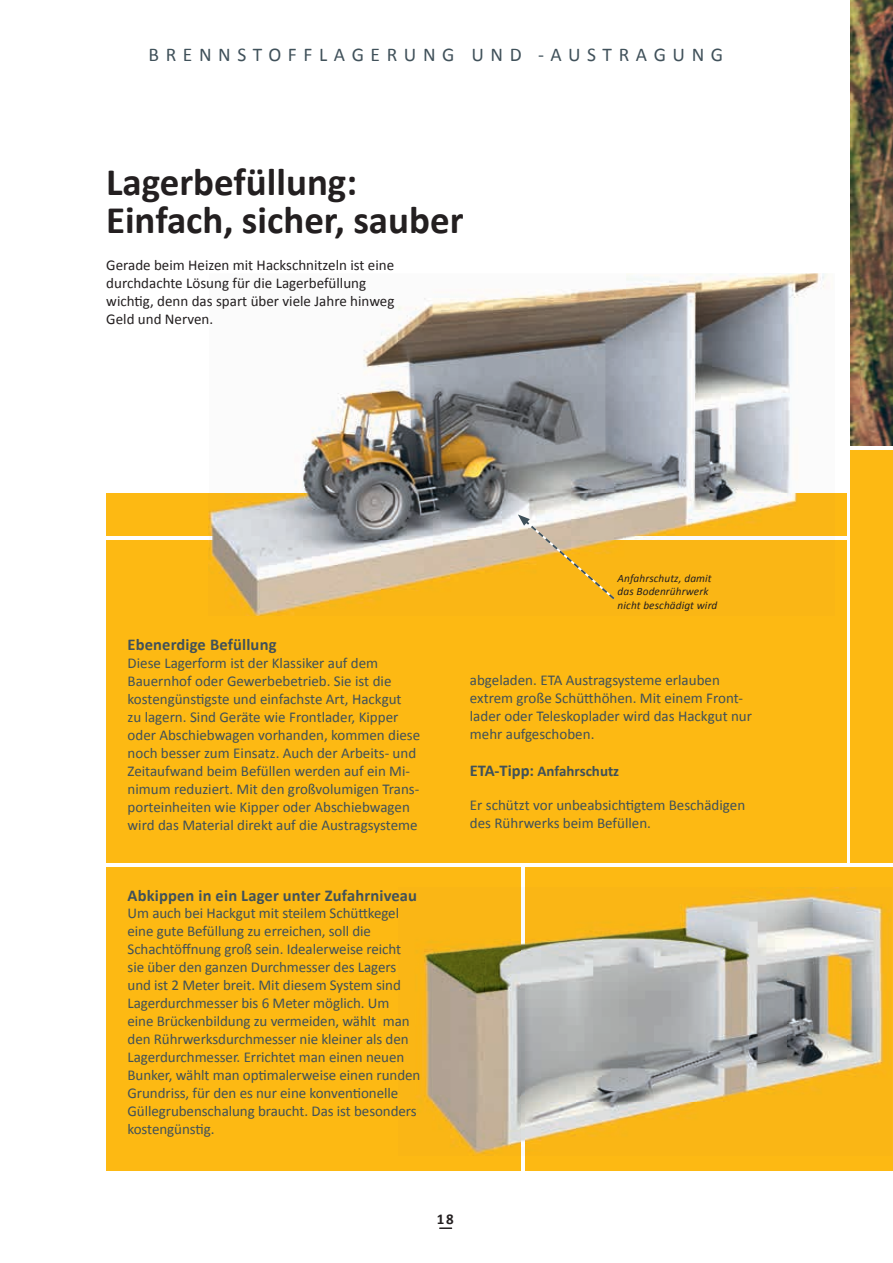
<style>
.page{position:relative;width:893px;height:1263px;background:#fff}
.page>*{position:absolute;margin:0;border:0;box-sizing:border-box;transform-origin:0 0}
.t1{font:700 39px/37.5px "Calibri";color:#231f20}
.t2{font:19.5px "Calibri";letter-spacing:.34em;color:#40515a}
.t3{font:700 16.5px "Calibri";letter-spacing:.01em;color:#40515a}
.t4{font:15px/18px "Calibri";letter-spacing:-.005em;color:#40515a}
.t5{font:15px/18px "Calibri";color:#231f20}
.t6{font:700 15px "Calibri";color:#40515a}
.t7{font:700 15px "Calibri";color:#231f20}
.t8{font:italic 11.25px/13.5px "Calibri";letter-spacing:.01em;color:#231f20}
.s1{font-size:16.5px}
</style>
<div class="page">
<svg style="left:439px;top:1227px;width:13px;height:2px"></svg>
<div style="left:106px;top:493px;width:741px;height:43px;background:#fdb913"></div>
<div style="left:525px;top:867px;width:368px;height:303px;background:#fdb913"></div>
<div style="left:106px;top:867px;width:415px;height:303px;background:#fdb913"></div>
<div style="left:106px;top:540px;width:741px;height:322px;background:#fdb913"></div>
<img style="left:209px;top:273px;width:618px;height:342px">
<img style="left:209px;top:493px;width:618px;height:43px">
<img style="left:851px;top:0;width:42px;height:446px">
<div style="left:850px;top:450px;width:43px;height:412px;background:#fdb913"></div>
<img style="left:415px;top:888px;width:476px;height:268px">
<svg style="left:518px;top:514px;width:96px;height:85px"></svg>
<h2 class="t2" style="left:148px;top:42px;width:576px">BRENNSTOFFLAGERUNG UND -AUSTRAGUNG</h2>
<h1 class="t1" style="left:106px;top:163px;width:359px">Lagerbefüllung:<br>Einfach, sicher, sauber</h1>
<p class="t5" style="left:106px;top:256px;width:290px">Gerade beim Heizen mit Hackschnitzeln ist eine durchdachte Lösung für die Lagerbefüllung wichtig, denn das spart über viele Jahre hinweg Geld und Nerven.</p>
<p class="t3" style="left:128px;top:634px;width:150px">Ebenerdige Befüllung</p>
<p class="t4" style="left:128px;top:654px;width:294px">Diese Lagerform ist der Klassiker auf dem Bauernhof oder Gewerbebetrieb. Sie ist die kostengünstigste und einfachste Art, Hackgut<br>zu lagern. Sind Geräte wie Frontlader, Kipper oder Abschiebwagen vorhanden, kommen diese noch besser zum Einsatz. Auch der Arbeits- und Zeitaufwand beim Befüllen werden auf ein Mi&shy;nimum reduziert. Mit den großvolumigen Trans&shy;porteinheiten wie Kipper oder Abschiebwagen wird das Material direkt auf die Austragsysteme</p>
<p class="t3" style="left:128px;top:884px;width:291px">Abkippen in ein Lager unter Zufahrniveau</p>
<p class="t4" style="left:128px;top:904px;width:294px">Um auch bei Hackgut mit steilem Schüttkegel eine gute Befüllung zu erreichen, soll die Schachtöffnung groß sein. Idealerweise reicht sie über den ganzen Durchmesser des Lagers und ist 2 Meter breit. Mit diesem System sind Lagerdurchmesser bis 6 Meter möglich. Um<br>eine Brückenbildung zu vermeiden, wählt man den Rührwerksdurchmesser nie kleiner als den Lagerdurchmesser. Errichtet man einen neuen Bunker, wählt man optimalerweise einen runden Grundriss, für den es nur eine konventionelle Güllegrubenschalung braucht. Das ist besonders kostengünstig.</p>
<p class="t8" style="left:618px;top:571px;width:101px">Anfahrschutz, damit das Bodenrührwerk nicht beschädigt wird</p>
<p class="t4" style="left:470px;top:671px;width:284px">abgeladen. ETA Austragsysteme erlauben extrem große Schütthöhen. Mit einem Front&shy;lader oder Teleskoplader wird das Hackgut nur mehr aufgeschoben.</p>
<p class="t6" style="left:470px;top:762px;width:151px"><span class="s1">ETA-Tipp:</span> Anfahrschutz</p>
<p class="t4" style="left:470px;top:796px;width:277px">Er schützt vor unbeabsichtigtem Beschädigen des Rührwerks beim Befüllen.</p>
<p class="t7" style="left:437px;top:1209px;width:18px">18</p>
</div>
